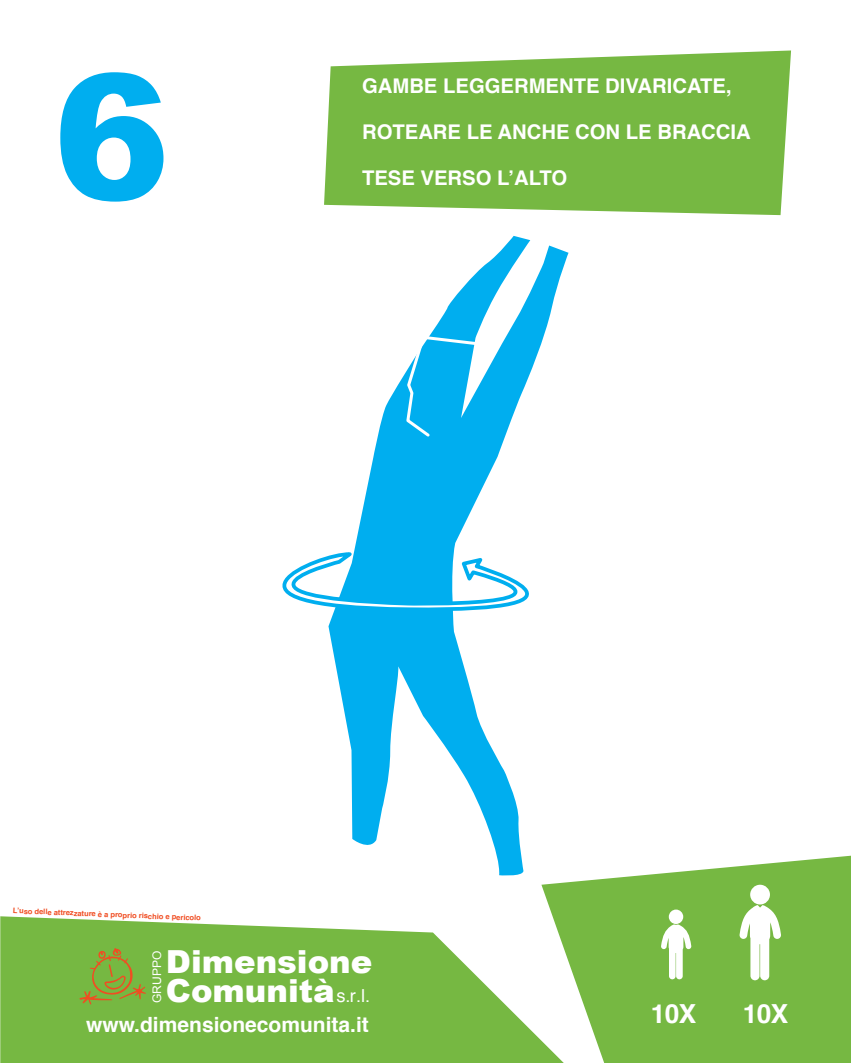
<style>
.page{position:relative;width:851px;height:1063px;background:#fff}
.page>*{position:absolute;margin:0;border:0;box-sizing:border-box;transform-origin:0 0}
.t1{font:900 174.75px "Arial";color:#00aeef}
.t2{font:900 31.72px "Arial";color:#fff}
.t3{font:700 26.25px "Helvetica";letter-spacing:-.025em;color:#fff}
.t4{font:700 21px "Helvetica";color:#fff}
.t5{font:700 20.25px "Helvetica";color:#fff}
.t6{font:11.85px "Arial";color:#fff}
.t7{font:700 7.5px "Helvetica";color:#f04d22}
.s1{font-family:"Helvetica";font-weight:400;font-size:17.92px}
</style>
<div class="page">
<svg style="left:0;top:916px;width:541px;height:147px;background:#8ac25e"></svg>
<svg style="left:541px;top:856px;width:309px;height:207px;fill:#76b842"></svg>
<div style="left:668px;top:910px;width:15px;height:14px;background:#fff;border-radius:50%"></div>
<svg style="left:660px;top:924px;width:31px;height:55px"></svg>
<div style="left:750px;top:885px;width:19px;height:20px;background:#fff;border-radius:50%"></div>
<svg style="left:739px;top:905px;width:42px;height:75px"></svg>
<svg style="left:79px;top:948px;width:67px;height:57px;background:#88a73d"></svg>
<svg style="left:324px;top:50px;width:467px;height:165px;background:#83be54"></svg>
<svg style="left:328px;top:236px;width:240px;height:641px"></svg>
<svg style="left:404px;top:334px;width:84px;height:105px"></svg>
<svg style="left:282px;top:551px;width:286px;height:61px"></svg>
<h1 class="t1" style="left:53px;top:10px;width:118px">6</h1>
<p class="t5" style="left:362px;top:70px;width:371px">GAMBE LEGGERMENTE DIVARICATE,</p>
<p class="t5" style="left:362px;top:116px;width:390px">ROTEARE LE ANCHE CON LE BRACCIA</p>
<p class="t5" style="left:362px;top:161px;width:207px">TESE VERSO L’ALTO</p>
<p class="t7" style="left:13px;top:905px;width:189px;rotate:2deg">L’uso delle attrezzature è a proprio rischio e pericolo</p>
<h2 class="t2" style="left:166px;top:939px;width:208px">Dimensione</h2>
<p class="t6" style="left:149px;top:1003px;width:54px;rotate:-90deg">GRUPPO</p>
<h2 class="t2" style="left:166px;top:967px;width:206px">Comunità<span class="s1">s.r.l.</span></h2>
<p class="t4" style="left:86px;top:1007px;width:284px">www.dimensionecomunita.it</p>
<p class="t3" style="left:650px;top:993px;width:47px">10X</p>
<p class="t3" style="left:742px;top:993px;width:47px">10X</p>
</div>
